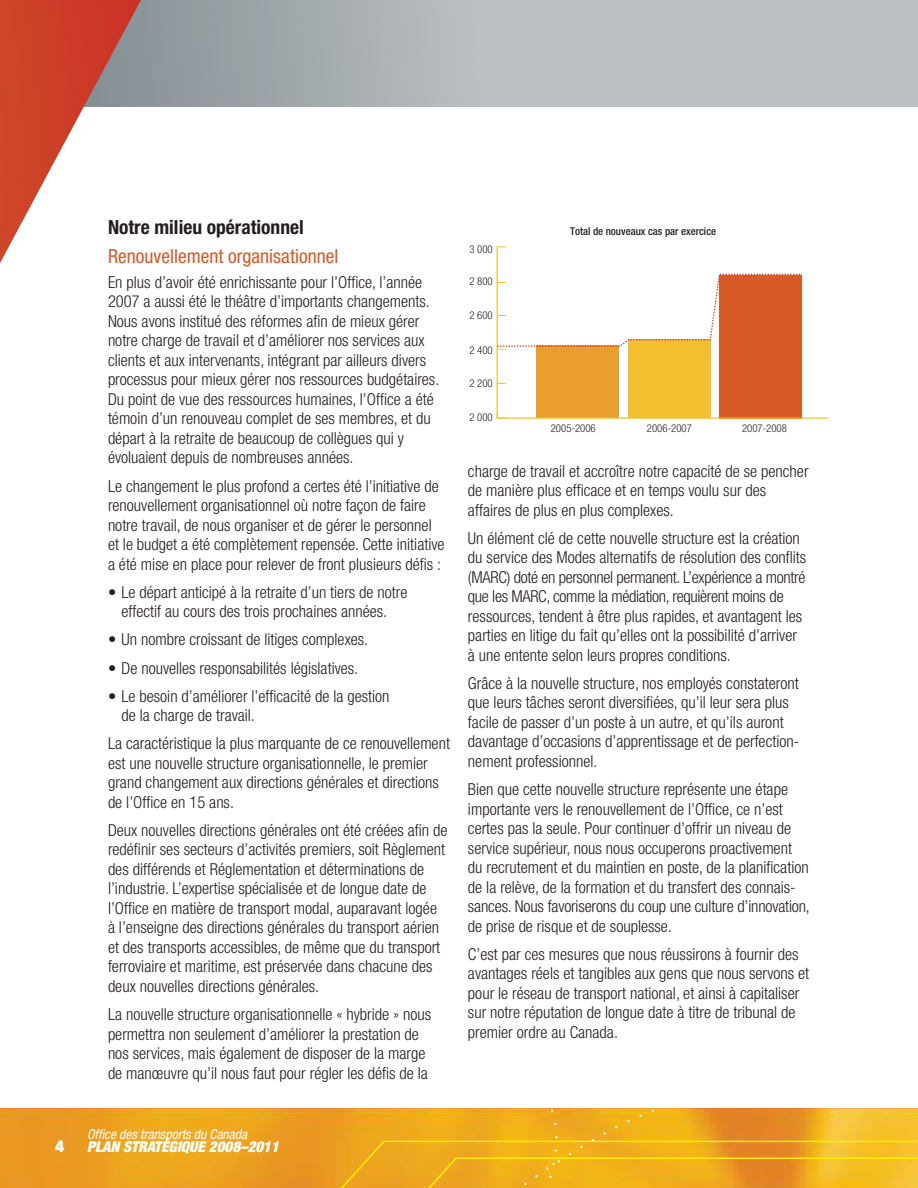
<style>
.page{position:relative;width:918px;height:1188px;background:#fff}
.page>*{position:absolute;margin:0;border:0;box-sizing:border-box;transform-origin:0 0}
.t1{font:condensed 19.5px "Helvetica Neue";color:#d65927}
.t2{font:700 condensed 19.5px "Helvetica Neue";color:#231f20}
.t3{font:300 condensed 16.5px/19.5px "Helvetica Neue";color:#231f20}
.t4{font:900 expanded 16.5px "Helvetica Neue";color:#fff}
.t5{font:italic 900 condensed 15px "Helvetica Neue";color:#fff}
.t6{font:italic condensed 13.5px "Helvetica Neue";color:#fff}
.t7{font:300 condensed 10.8px "Helvetica Neue";color:#231f20}
.t8{font:500 condensed 10.8px "Helvetica Neue";color:#221f1f}
</style>
<div class="page">
<svg style="left:0;top:1108px;width:918px;height:80px;background:#eda421"></svg>
<svg style="left:382px;top:1108px;width:274px;height:80px;background:#f0ae1c"></svg>
<svg style="left:141px;top:0;width:777px;height:106px;background:#b0b6b9"></svg>
<img style="left:0;top:0;width:141px;height:263px">
<div style="left:719px;top:275px;width:83px;height:143px;background:#d75a27"></div>
<div style="left:628px;top:340px;width:82px;height:78px;background:#f3be30"></div>
<div style="left:536px;top:346px;width:83px;height:72px;background:#e99e2d"></div>
<hr style="left:497px;top:418px;width:331px;height:1px;background:#f3be30">
<hr style="left:497px;top:247px;width:1px;height:171px;background:#f3be30">
<svg style="left:497px;top:414px;width:9px;height:5px"></svg>
<svg style="left:496px;top:273px;width:306px;height:77px"></svg>
<p class="t2" style="left:108px;top:216px;width:197px">Notre milieu opérationnel</p>
<p class="t1" style="left:108px;top:245px;width:232px">Renouvellement organisationnel</p>
<p class="t3" style="left:108px;top:272px;width:333px">En plus d’avoir été enrichissante pour l’Office, l’année 2007 a aussi été le théâtre d’importants changements.<br>Nous avons institué des réformes afin de mieux gérer notre charge de travail et d’améliorer nos services aux clients et aux intervenants, intégrant par ailleurs divers processus pour mieux gérer nos ressources budgétaires.<br>Du point de vue des ressources humaines, l’Office a été témoin d’un renouveau complet de ses membres, et du départ à la retraite de beaucoup de collègues qui y évoluaient depuis de nombreuses années.</p>
<p class="t3" style="left:108px;top:476px;width:338px">Le changement le plus profond a certes été l’initiative de renouvellement organisationnel où notre façon de faire notre travail, de nous organiser et de gérer le personnel et le budget a été complètement repensée. Cette initiative a été mise en place pour relever de front plusieurs défis :</p>
<p class="t3" style="left:108px;top:582px;width:301px;text-align:center">• Le départ anticipé à la retraite d’un tiers de notre effectif au cours des trois prochaines années.</p>
<p class="t3" style="left:108px;top:630px;width:262px">• Un nombre croissant de litiges complexes.</p>
<p class="t3" style="left:108px;top:658px;width:252px">• De nouvelles responsabilités législatives.</p>
<p class="t3" style="left:121px;top:686px;width:270px;text-indent:-13px">• Le besoin d’améliorer l’efficacité de la gestion de la charge de travail.</p>
<p class="t3" style="left:108px;top:734px;width:343px">La caractéristique la plus marquante de ce renouvellement est une nouvelle structure organisationnelle, le premier grand changement aux directions générales et directions de l’Office en 15 ans.</p>
<p class="t3" style="left:108px;top:820px;width:341px">Deux nouvelles directions générales ont été créées afin de redéfinir ses secteurs d’activités premiers, soit Règlement des différends et Réglementation et déterminations de l’industrie. L’expertise spécialisée et de longue date de l’Office en matière de transport modal, auparavant logée à l’enseigne des directions générales du transport aérien et des transports accessibles, de même que du transport ferroviaire et maritime, est préservée dans chacune des deux nouvelles directions générales.</p>
<p class="t3" style="left:108px;top:1004px;width:325px">La nouvelle structure organisationnelle « hybride » nous permettra non seulement d’améliorer la prestation de nos services, mais également de disposer de la marge de manœuvre qu’il nous faut pour régler les défis de la</p>
<p class="t7" style="left:469px;top:243px;width:25px">3 000</p>
<p class="t7" style="left:469px;top:275px;width:25px">2 800</p>
<p class="t7" style="left:469px;top:309px;width:25px">2 600</p>
<p class="t7" style="left:469px;top:344px;width:25px">2 400</p>
<p class="t7" style="left:469px;top:377px;width:25px">2 200</p>
<p class="t7" style="left:469px;top:411px;width:25px">2 000</p>
<p class="t8" style="left:570px;top:224px;width:148px">Total de nouveaux cas par exercice</p>
<p class="t7" style="left:551px;top:422px;width:46px">2005-2006</p>
<p class="t7" style="left:647px;top:422px;width:46px">2006-2007</p>
<p class="t7" style="left:742px;top:422px;width:46px">2007-2008</p>
<p class="t3" style="left:468px;top:461px;width:342px">charge de travail et accroître notre capacité de se pencher de manière plus efficace et en temps voulu sur des affaires de plus en plus complexes.</p>
<p class="t3" style="left:468px;top:528px;width:340px">Un élément clé de cette nouvelle structure est la création du service des Modes alternatifs de résolution des conflits (MARC) doté en personnel permanent. L’expérience a montré que les MARC, comme la médiation, requièrent moins de ressources, tendent à être plus rapides, et avantagent les parties en litige du fait qu’elles ont la possibilité d’arriver à une entente selon leurs propres conditions.</p>
<p class="t3" style="left:468px;top:673px;width:333px">Grâce à la nouvelle structure, nos employés constateront que leurs tâches seront diversifiées, qu’il leur sera plus facile de passer d’un poste à un autre, et qu’ils auront davantage d’occasions d’apprentissage et de perfection&shy;nement professionnel.</p>
<p class="t3" style="left:468px;top:779px;width:343px">Bien que cette nouvelle structure représente une étape importante vers le renouvellement de l’Office, ce n’est certes pas la seule. Pour continuer d’offrir un niveau de service supérieur, nous nous occuperons proactivement du recrutement et du maintien en poste, de la planification de la relève, de la formation et du transfert des connais&shy;sances. Nous favoriserons du coup une culture d’innovation, de prise de risque et de souplesse.</p>
<p class="t3" style="left:468px;top:944px;width:343px">C’est par ces mesures que nous réussirons à fournir des avantages réels et tangibles aux gens que nous servons et pour le réseau de transport national, et ainsi à capitaliser sur notre réputation de longue date à titre de tribunal de premier ordre au Canada.</p>
<p class="t6" style="left:87px;top:1126px;width:162px">Office des transports du Canada</p>
<p class="t4" style="left:56px;top:1136px;width:10px">4</p>
<p class="t5" style="left:87px;top:1138px;width:193px">PLAN STRATÉGIQUE 2008–2011</p>
</div>
